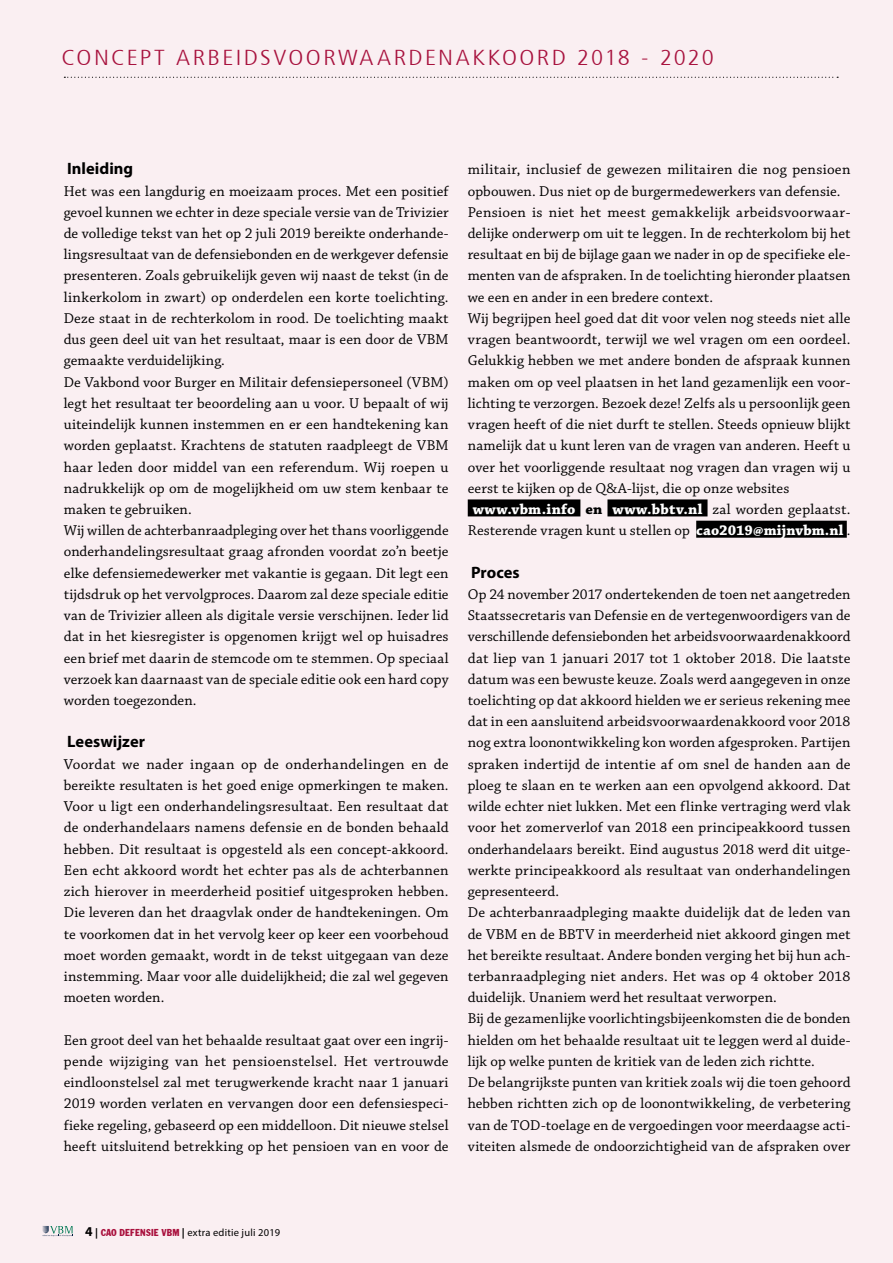
<style>
.page{position:relative;width:893px;height:1263px;background:#faeff2}
.page>*{position:absolute;margin:0;border:0;box-sizing:border-box;transform-origin:0 0}
._0_Rubricering{font:300 condensed 21.6px "Frutiger 47";letter-spacing:.09em;color:#a8123e;scale:1.17 1}
.Tussenkop{font:700 16.5px "Myriad Pro";color:#000}
.Bodytekst{font:15px/21.1px "Chaparral Pro";letter-spacing:.01em;color:#000;text-align:justify}
.t1{font:10.5px "Myriad Pro";letter-spacing:.02em;color:#000}
.s1{font-weight:700;color:#fff}
.s2{font-weight:700}
.s3{font-weight:700;font-size:13.5px}
.s4{font-family:"Franklin Gothic";font-stretch:condensed;color:#a9103d}
</style>
<div class="page">
<div style="left:468px;top:499px;width:112px;height:17px;background:#000"></div>
<div style="left:607px;top:499px;width:100px;height:17px;background:#000"></div>
<div style="left:696px;top:521px;width:151px;height:17px;background:#000"></div>
<svg style="left:43px;top:1226px;width:30px;height:10px"></svg>
<svg style="left:64px;top:77px;width:774px;height:1px"></svg>
<p class="_0_Rubricering" style="left:61px;top:45px;width:559px">CONCEPT ARBEIDSVOORWAARDENAKKOORD 2018 - 2020</p>
<p class="Tussenkop" style="left:67px;top:158px;width:68px">Inleiding</p>
<p class="Bodytekst" style="left:64px;top:181px;width:386px">Het was een langdurig en moeizaam proces. Met een positief gevoel kunnen we echter in deze speciale versie van de Trivizier de volledige tekst van het op 2 juli 2019 bereikte onderhande&shy;lingsresultaat van de defensiebonden en de werkgever defensie presenteren. Zoals gebruikelijk geven wij naast de tekst (in de linkerkolom in zwart) op onderdelen een korte toelichting.<br>Deze staat in de rechterkolom in rood. De toelichting maakt dus geen deel uit van het resultaat, maar is een door de VBM gemaakte verduidelijking.</p>
<p class="Bodytekst" style="left:64px;top:372px;width:386px">De Vakbond voor Burger en Militair defensiepersoneel (VBM) legt het resultaat ter beoordeling aan u voor. U bepaalt of wij uiteindelijk kunnen instemmen en er een handtekening kan worden geplaatst. Krachtens de statuten raadpleegt de VBM haar leden door middel van een referendum. Wij roepen u nadrukkelijk op om de mogelijkheid om uw stem kenbaar te maken te gebruiken.</p>
<p class="Bodytekst" style="left:64px;top:520px;width:386px">Wij willen de achterbanraadpleging over het thans voorliggende onderhandelingsresultaat graag afronden voordat zo’n beetje elke defensiemedewerker met vakantie is gegaan. Dit legt een tijdsdruk op het vervolgproces. Daarom zal deze speciale editie van de Trivizier alleen als digitale versie verschijnen. Ieder lid dat in het kiesregister is opgenomen krijgt wel op huisadres een brief met daarin de stemcode om te stemmen. Op speciaal verzoek kan daarnaast van de speciale editie ook een hard copy worden toegezonden.</p>
<p class="Tussenkop" style="left:67px;top:731px;width:80px">Leeswijzer</p>
<p class="Bodytekst" style="left:64px;top:754px;width:386px">Voordat we nader ingaan op de onderhandelingen en de bereikte resultaten is het goed enige opmerkingen te maken.<br>Voor u ligt een onderhandelingsresultaat. Een resultaat dat de onderhandelaars namens defensie en de bonden behaald hebben. Dit resultaat is opgesteld als een concept-akkoord.<br>Een echt akkoord wordt het echter pas als de achterbannen zich hierover in meerderheid positief uitgesproken hebben.<br>Die leveren dan het draagvlak onder de handtekeningen. Om te voorkomen dat in het vervolg keer op keer een voorbehoud moet worden gemaakt, wordt in de tekst uitgegaan van deze instemming. Maar voor alle duidelijkheid; die zal wel gegeven moeten worden.</p>
<p class="Bodytekst" style="left:64px;top:1030px;width:386px">Een groot deel van het behaalde resultaat gaat over een ingrij&shy;pende wijziging van het pensioenstelsel. Het vertrouwde eindloonstelsel zal met terugwerkende kracht naar 1 januari 2019 worden verlaten en vervangen door een defensiespeci&shy;fieke regeling, gebaseerd op een middelloon. Dit nieuwe stelsel heeft uitsluitend betrekking op het pensioen van en voor de</p>
<p class="Bodytekst" style="left:468px;top:159px;width:384px">militair, inclusief de gewezen militairen die nog pensioen opbouwen. Dus niet op de burgermedewerkers van defensie.</p>
<p class="Bodytekst" style="left:468px;top:202px;width:384px">Pensioen is niet het meest gemakkelijk arbeidsvoorwaar&shy;delijke onderwerp om uit te leggen. In de rechterkolom bij het resultaat en bij de bijlage gaan we nader in op de specifieke ele&shy;menten van de afspraken. In de toelichting hieronder plaatsen we een en ander in een bredere context.</p>
<p class="Bodytekst" style="left:468px;top:308px;width:384px">Wij begrijpen heel goed dat dit voor velen nog steeds niet alle vragen beantwoordt, terwijl we wel vragen om een oordeel.<br>Gelukkig hebben we met andere bonden de afspraak kunnen maken om op veel plaatsen in het land gezamenlijk een voor&shy;lichting te verzorgen. Bezoek deze! Zelfs als u persoonlijk geen vragen heeft of die niet durft te stellen. Steeds opnieuw blijkt namelijk dat u kunt leren van de vragen van anderen. Heeft u over het voorliggende resultaat nog vragen dan vragen wij u eerst te kijken op de Q&amp;A-lijst, die op onze websites</p>
<p class="Bodytekst" style="left:468px;top:499px;width:384px;text-align:center"><span class="s1">www.vbm.info</span> <span class="s2">en</span> <span class="s1">www.bbtv.nl</span> zal worden geplaatst.<br>Resterende vragen kunt u stellen op <span class="s1">cao2019@mijnvbm.nl</span> .</p>
<p class="Tussenkop" style="left:471px;top:561px;width:50px">Proces</p>
<p class="Bodytekst" style="left:468px;top:584px;width:384px">Op 24 november 2017 ondertekenden de toen net aangetreden Staatssecretaris van Defensie en de vertegenwoordigers van de verschillende defensiebonden het arbeidsvoorwaardenakkoord dat liep van 1 januari 2017 tot 1 oktober 2018. Die laatste datum was een bewuste keuze. Zoals werd aangegeven in onze toelichting op dat akkoord hielden we er serieus rekening mee dat in een aansluitend arbeidsvoorwaardenakkoord voor 2018 nog extra loonontwikkeling kon worden afgesproken. Partijen spraken indertijd de intentie af om snel de handen aan de ploeg te slaan en te werken aan een opvolgend akkoord. Dat wilde echter niet lukken. Met een flinke vertraging werd vlak voor het zomerverlof van 2018 een principeakkoord tussen onderhandelaars bereikt. Eind augustus 2018 werd dit uitge&shy;werkte principeakkoord als resultaat van onderhandelingen gepresenteerd.</p>
<p class="Bodytekst" style="left:468px;top:902px;width:384px">De achterbanraadpleging maakte duidelijk dat de leden van de VBM en de BBTV in meerderheid niet akkoord gingen met het bereikte resultaat. Andere bonden verging het bij hun ach&shy;terbanraadpleging niet anders. Het was op 4 oktober 2018 duidelijk. Unaniem werd het resultaat verworpen.</p>
<p class="Bodytekst" style="left:468px;top:1008px;width:384px">Bij de gezamenlijke voorlichtingsbijeenkomsten die de bonden hielden om het behaalde resultaat uit te leggen werd al duide&shy;lijk op welke punten de kritiek van de leden zich richtte.</p>
<p class="Bodytekst" style="left:468px;top:1072px;width:384px">De belangrijkste punten van kritiek zoals wij die toen gehoord hebben richtten zich op de loonontwikkeling, de verbetering van de TOD-toelage en de vergoedingen voor meerdaagse acti&shy;viteiten alsmede de ondoorzichtigheid van de afspraken over</p>
<p class="t1" style="left:85px;top:1226px;width:197px"><span class="s3">4</span> <span class="s2">|</span> <span class="s4">CAO DEFENSIE VBM</span> <span class="s2">|</span> extra editie juli 2019</p>
</div>
